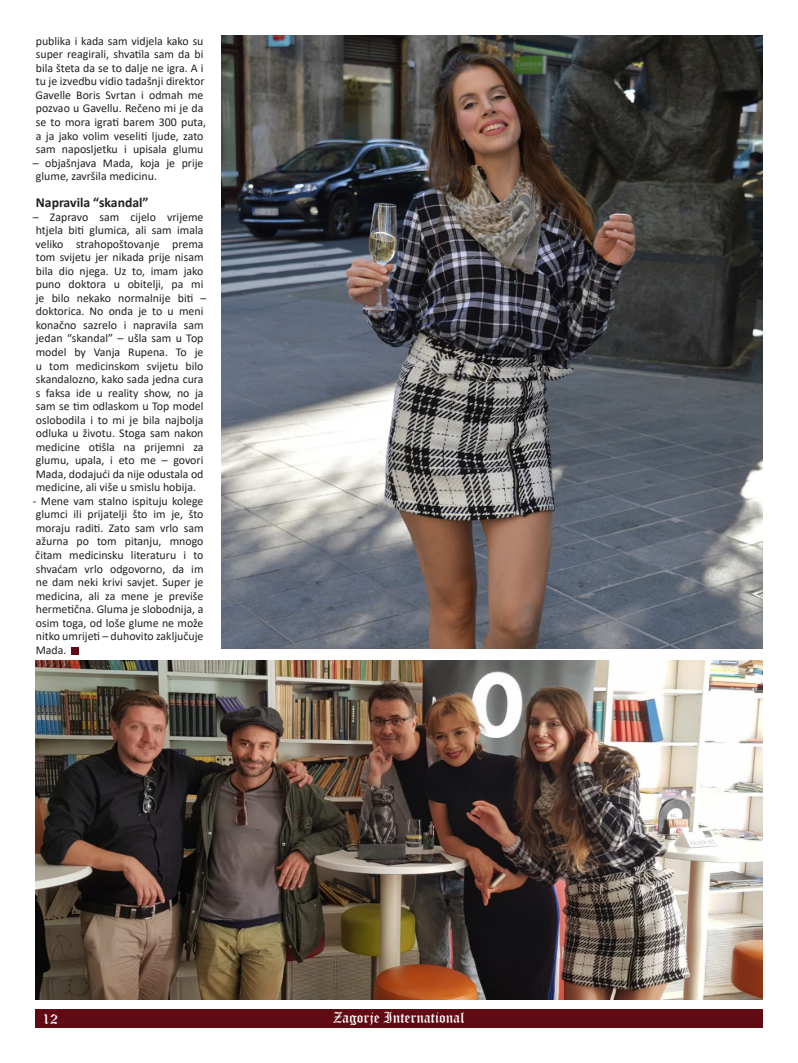
<style>
.page{position:relative;width:798px;height:1063px;background:#fff}
.page>*{position:absolute;margin:0;border:0;box-sizing:border-box;transform-origin:0 0}
.t1{font:15px "Old English Text";color:#fff}
.t2{font:700 13.75px "Calibri";color:#231f20}
.t3{font:11.88px/13.5px "Calibri";color:#231f20}
</style>
<div class="page">
<div style="left:35px;top:1009px;width:727px;height:19px;background:#600a14"></div>
<div style="left:72px;top:648px;width:7px;height:7px;background:#600a14"></div>
<img style="left:35px;top:661px;width:727px;height:338px">
<img style="left:221px;top:35px;width:541px;height:613px">
<p class="t3" style="left:36px;top:34px;width:172px">publika i kada sam vidjela kako su super reagirali, shvatila sam da bi bila šteta da se to dalje ne igra. A i tu je izvedbu vidio tadašnji direktor Gavelle Boris Svrtan i odmah me pozvao u Gavellu. Rečeno mi je da se to mora igrati barem 300 puta, a ja jako volim veseliti ljude, zato sam naposljetku i upisala glumu</p>
<p class="t3" style="left:33px;top:156px;width:172px">– objašnjava Mada, koja je prije glume, završila medicinu.</p>
<p class="t2" style="left:36px;top:193px;width:114px">Napravila “skandal”</p>
<p class="t3" style="left:33px;top:210px;width:175px">– Zapravo sam cijelo vrijeme htjela biti glumica, ali sam imala veliko strahopoštovanje prema tom svijetu jer nikada prije nisam bila dio njega. Uz to, imam jako puno doktora u obitelji, pa mi je bilo nekako normalnije biti – doktorica. No onda je to u meni konačno sazrelo i napravila sam jedan “skandal” – ušla sam u Top model by Vanja Rupena. To je u tom medicinskom svijetu bilo skandalozno, kako sada jedna cura s faksa ide u reality show, no ja sam se tim odlaskom u Top model oslobodila i to mi je bila najbolja odluka u životu. Stoga sam nakon medicine otišla na prijemni za glumu, upala, i eto me – govori<br>Mada, dodajući da nije odustala od medicine, ali više u smislu hobija.</p>
<p class="t3" style="left:33px;top:494px;width:172px;text-align:justify">- Mene vam stalno ispituju kolege glumci ili prijatelji što im je, što moraju raditi. Zato sam vrlo sam ažurna po tom pitanju, mnogo čitam medicinsku literaturu i to shvaćam vrlo odgovorno, da im ne dam neki krivi savjet. Super je medicina, ali za mene je previše hermetična. Gluma je slobodnija, a osim toga, od loše glume ne može nitko umrijeti – duhovito zaključuje Mada.</p>
<p class="t1" style="left:43px;top:1009px;width:17px">12</p>
<p class="t1" style="left:333px;top:1008px;width:133px">Zagorje International</p>
</div>
